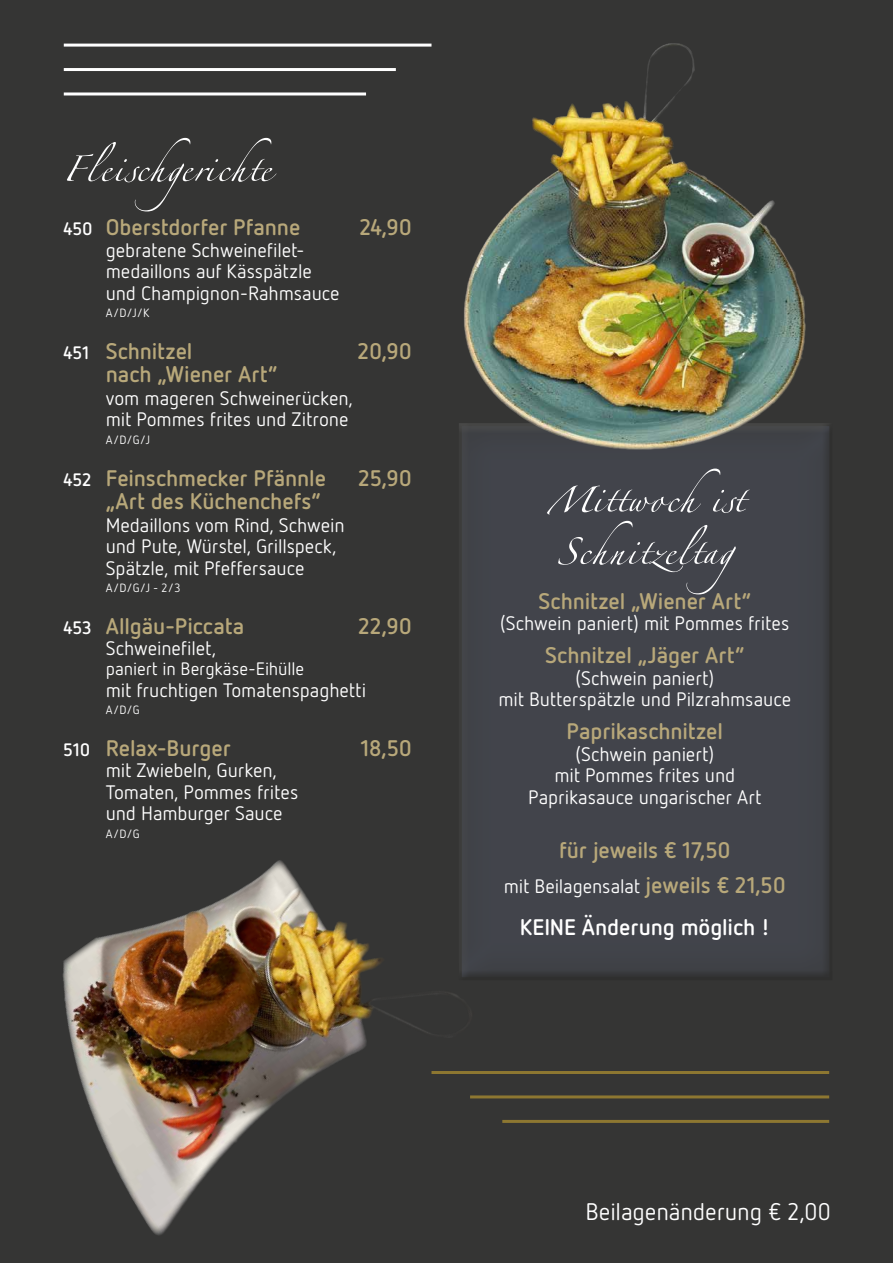
<style>
.page{position:relative;width:893px;height:1263px;background:#353534}
.page>*{position:absolute;margin:0;border:0;box-sizing:border-box;transform-origin:0 0}
.t1{font:58.5px/52.2px "Linotype Zapfino One";letter-spacing:.025em;color:#fff}
.t2{font:24px "Netto Pro";letter-spacing:-.01em;color:#fff}
.t3{font:700 22.5px "Netto Pro";letter-spacing:-.005em;color:#b8a87a}
.t4{font:700 22.5px "Netto Pro";letter-spacing:-.005em;color:#fff}
.t5{font:19.5px/21.5px "Netto Pro";letter-spacing:-.005em;color:#fff}
.t6{font:18px "Netto Pro";letter-spacing:-.01em;color:#fff}
.t7{font:12px "Netto Pro";color:#fff}
.s1{font-size:18px;color:#fff}
.s2{font-weight:700;font-size:22.5px;color:#b8a87a}
</style>
<div class="page">
<div style="left:455px;top:423px;width:378px;height:558px;background:#42444b"></div>
<hr style="left:431px;top:1071px;width:398px;height:3px;background:#8d7731">
<hr style="left:470px;top:1095px;width:359px;height:3px;background:#8d7731">
<hr style="left:502px;top:1120px;width:327px;height:3px;background:#8d7731">
<hr style="left:64px;top:44px;width:367px;height:3px;background:#fff">
<hr style="left:64px;top:68px;width:332px;height:3px;background:#fff">
<hr style="left:64px;top:92px;width:302px;height:3px;background:#fff">
<img style="left:455px;top:43px;width:351px;height:480px">
<img style="left:62px;top:783px;width:426px;height:452px">
<h1 class="t1" style="left:63px;top:134px;width:209px">Fleischgerichte</h1>
<p class="t3" style="left:63px;top:212px;width:239px"><span class="s1">450</span> Oberstdorfer Pfanne</p>
<p class="t3" style="left:359px;top:212px;width:54px">24,90</p>
<p class="t5" style="left:106px;top:238px;width:235px">gebratene Schweinefilet&shy;medaillons auf Kässpätzle und Champignon-Rahmsauce</p>
<p class="t7" style="left:106px;top:305px;width:45px">A/D/J/K</p>
<p class="t3" style="left:63px;top:336px;width:131px"><span class="s1">451</span> Schnitzel</p>
<p class="t3" style="left:358px;top:336px;width:56px">20,90</p>
<p class="t3" style="left:106px;top:359px;width:173px">nach „Wiener Art”</p>
<p class="t5" style="left:106px;top:387px;width:248px">vom mageren Schweinerücken, mit Pommes frites und Zitrone</p>
<p class="t7" style="left:106px;top:432px;width:46px">A/D/G/J</p>
<p class="t3" style="left:63px;top:463px;width:264px"><span class="s1">452</span> Feinschmecker Pfännle</p>
<p class="t3" style="left:358px;top:463px;width:55px">25,90</p>
<p class="t3" style="left:106px;top:486px;width:217px">„Art des Küchenchefs”</p>
<p class="t5" style="left:106px;top:514px;width:240px">Medaillons vom Rind, Schwein und Pute, Würstel, Grillspeck,<br>Spätzle, mit Pfeffersauce</p>
<p class="t7" style="left:106px;top:580px;width:76px">A/D/G/J - 2/3</p>
<p class="t3" style="left:63px;top:611px;width:182px"><span class="s1">453</span> Allgäu-Piccata</p>
<p class="t3" style="left:358px;top:611px;width:55px">22,90</p>
<p class="t5" style="left:106px;top:637px;width:112px">Schweinefilet,</p>
<p class="t6" style="left:106px;top:657px;width:200px">paniert in Bergkäse-Eihülle</p>
<p class="t5" style="left:106px;top:678px;width:262px">mit fruchtigen Tomatenspaghetti</p>
<p class="t7" style="left:106px;top:702px;width:35px">A/D/G</p>
<p class="t3" style="left:63px;top:733px;width:169px"><span class="s1">510</span> Relax-Burger</p>
<p class="t3" style="left:360px;top:733px;width:53px">18,50</p>
<p class="t5" style="left:106px;top:759px;width:194px">mit Zwiebeln, Gurken,<br>Tomaten, Pommes frites und Hamburger Sauce</p>
<p class="t7" style="left:106px;top:826px;width:35px">A/D/G</p>
<h1 class="t1" style="left:545px;top:465px;width:224px">Mittwoch ist<br>Schnitzeltag</h1>
<p class="t3" style="left:539px;top:586px;width:214px">Schnitzel „Wiener Art”</p>
<p class="t5" style="left:500px;top:612px;width:291px">(Schwein paniert) mit Pommes frites</p>
<p class="t3" style="left:545px;top:640px;width:201px">Schnitzel „Jäger Art”</p>
<p class="t5" style="left:498px;top:666px;width:294px;text-align:center">(Schwein paniert)<br>mit Butterspätzle und Pilzrahmsauce</p>
<p class="t3" style="left:567px;top:716px;width:158px">Paprikaschnitzel</p>
<p class="t5" style="left:528px;top:743px;width:235px;text-align:center">(Schwein paniert)<br>mit Pommes frites und<br>Paprikasauce ungarischer Art</p>
<p class="t3" style="left:559px;top:835px;width:173px">für jeweils € 17,50</p>
<p class="t5" style="left:504px;top:875px;width:284px">mit Beilagensalat <span class="s2">jeweils € 21,50</span></p>
<p class="t4" style="left:520px;top:912px;width:252px">KEINE Änderung möglich !</p>
<p class="t2" style="left:585px;top:1196px;width:247px">Beilagenänderung € 2,00</p>
</div>
